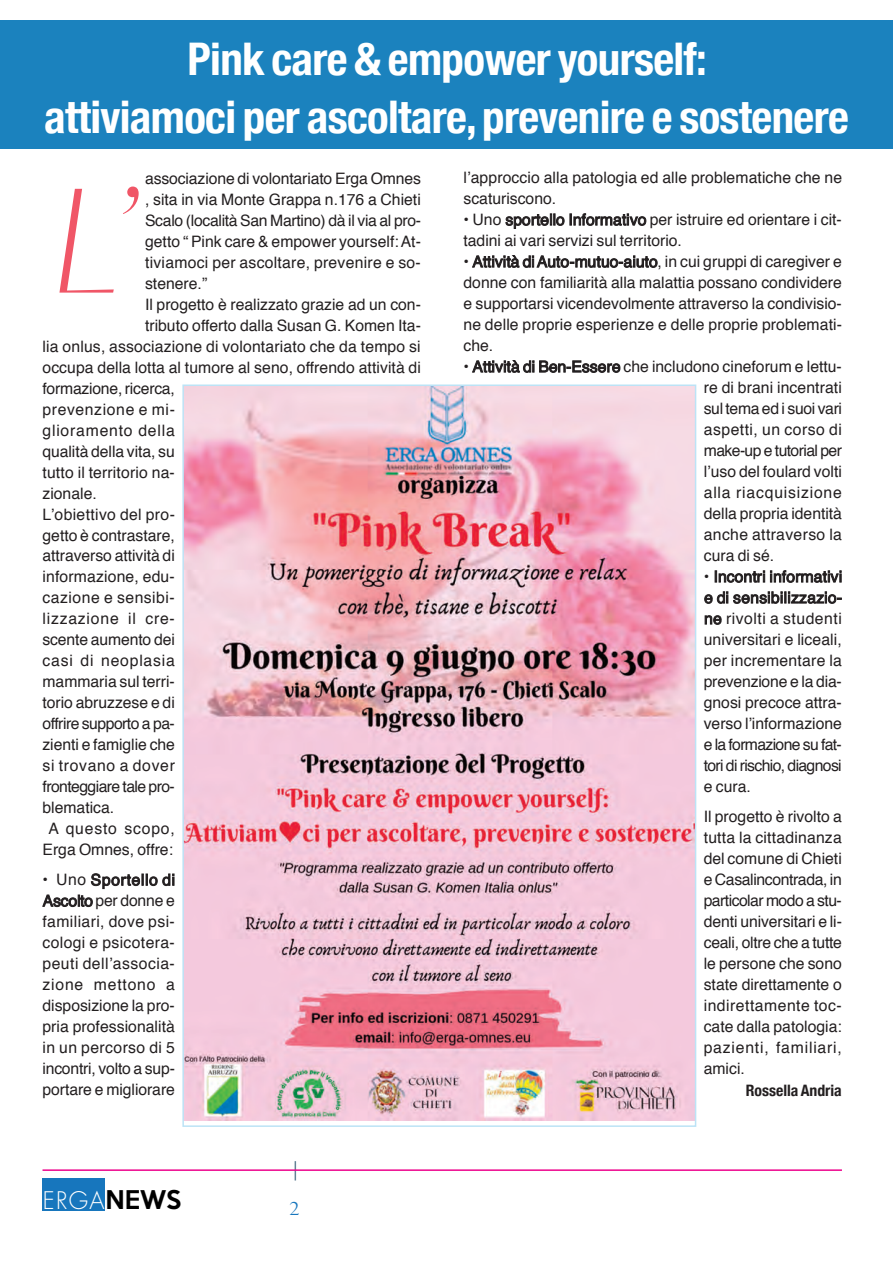
<style>
.page{position:relative;width:893px;height:1263px;background:#fff}
.page>*{position:absolute;margin:0;border:0;box-sizing:border-box;transform-origin:0 0}
.t1{font:italic 300 150px "F37 Bergman";color:#f05667}
.t2{font:700 condensed 45px/58.5px "Helvetica Neue";letter-spacing:-.015em;color:#fff;text-align:center}
.t3{font:300 23.55px "Futura Std";color:#fff}
.t4{font:300 18px "Perpetua Titling";color:#1776bd}
.t5{font:15.75px/21px "Helvetica";color:#231f20;text-align:justify}
.t6{font:15.75px "Helvetica";letter-spacing:.05em;color:#231f20}
.t7{font:15.75px "Helvetica";letter-spacing:-.02em;color:#231f20}
.t8{font:15.75px "Helvetica";letter-spacing:.04em;color:#231f20}
.t9{font:15.75px "Helvetica";letter-spacing:-.035em;color:#231f20}
.t10{font:15.75px "Helvetica";letter-spacing:-.03em;color:#231f20}
.t11{font:15.75px "Helvetica";letter-spacing:.02em;color:#231f20}
.t12{font:15.75px "Helvetica";letter-spacing:.03em;color:#231f20}
.t13{font:700 condensed 15.75px "Helvetica Neue";color:#231f20}
.s1{font-family:"Keep Calm";font-weight:500;color:#000}
</style>
<div class="page">
<svg style="left:295px;top:1161px;width:1px;height:19px"></svg>
<div style="left:43px;top:1178px;width:62px;height:32px;background:#1776bd"></div>
<hr style="left:43px;top:1169px;width:799px;height:2px;background:#ed028c">
<img style="left:185px;top:387px;width:508px;height:733px">
<img style="left:0;top:148px;width:893px;height:1px">
<div style="left:0;top:20px;width:893px;height:128px;background:#1b82be"></div>
<h2 class="t2" style="left:44px;top:29px;width:806px">Pink care &amp; empower yourself:<br>attiviamoci per ascoltare, prevenire e sostenere</h2>
<p class="t5" style="left:145px;top:169px;width:277px">associazione di volontariato Erga Omnes</p>
<p class="t5" style="left:145px;top:190px;width:277px">, sita in via Monte Grappa n.176 a Chieti</p>
<p class="t7" style="left:145px;top:213px;width:278px">Scalo (località San Martino) dà il via al pro-</p>
<p class="t5" style="left:145px;top:232px;width:277px">getto “ Pink care &amp; empower yourself: At-</p>
<p class="t5" style="left:145px;top:253px;width:277px">tiviamoci per ascoltare, prevenire e so-</p>
<p class="t5" style="left:145px;top:274px;width:64px">stenere.”</p>
<p class="t5" style="left:145px;top:295px;width:277px">Il progetto è realizzato grazie ad un con-</p>
<p class="t5" style="left:145px;top:316px;width:277px">tributo offerto dalla Susan G. Komen Ita-</p>
<p class="t5" style="left:43px;top:337px;width:380px">lia onlus, associazione di volontariato che da tempo si</p>
<p class="t5" style="left:43px;top:358px;width:380px">occupa della lotta al tumore al seno, offrendo attività di</p>
<p class="t5" style="left:43px;top:379px;width:134px">formazione, ricerca,</p>
<p class="t8" style="left:43px;top:402px;width:134px">prevenzione e mi-</p>
<p class="t6" style="left:43px;top:423px;width:134px">glioramento della</p>
<p class="t5" style="left:43px;top:442px;width:134px">qualità della vita, su</p>
<p class="t5" style="left:43px;top:463px;width:134px">tutto il territorio na-</p>
<p class="t5" style="left:43px;top:484px;width:56px">zionale.</p>
<p class="t11" style="left:43px;top:507px;width:134px">L’obiettivo del pro-</p>
<p class="t5" style="left:43px;top:526px;width:134px">getto è contrastare,</p>
<p class="t5" style="left:43px;top:547px;width:134px">attraverso attività di</p>
<p class="t5" style="left:43px;top:568px;width:134px">informazione, edu-</p>
<p class="t12" style="left:43px;top:591px;width:134px">cazione e sensibi-</p>
<p class="t6" style="left:43px;top:612px;width:134px">lizzazione il cre-</p>
<p class="t5" style="left:43px;top:631px;width:134px">scente aumento dei</p>
<p class="t6" style="left:43px;top:654px;width:134px">casi di neoplasia</p>
<p class="t5" style="left:43px;top:673px;width:134px">mammaria sul terri-</p>
<p class="t5" style="left:43px;top:694px;width:134px">torio abruzzese e di</p>
<p class="t10" style="left:43px;top:717px;width:134px">offrire supporto a pa-</p>
<p class="t5" style="left:43px;top:736px;width:134px">zienti e famiglie che</p>
<p class="t8" style="left:43px;top:759px;width:134px">si trovano a dover</p>
<p class="t9" style="left:43px;top:780px;width:134px">fronteggiare tale pro-</p>
<p class="t5" style="left:43px;top:799px;width:73px">blematica.</p>
<p class="t6" style="left:48px;top:822px;width:128px">A questo scopo,</p>
<p class="t5" style="left:43px;top:841px;width:132px">Erga Omnes, offre:</p>
<p class="t5" style="left:43px;top:870px;width:134px">• Uno Sportello di Ascolto per donne e familiari, dove psi&shy;cologi e psicotera&shy;peuti dell’associa&shy;zione mettono a disposizione la pro&shy;pria professionalità in un percorso di 5 incontri, volto a sup&shy;portare e migliorare</p>
<h1 class="t1" style="left:44px;top:180px;width:91px">L’</h1>
<h3 class="t3" style="left:43px;top:1189px;width:140px">ERGA<span class="s1">NEWS</span></h3>
<p class="t4" style="left:289px;top:1202px;width:12px">2</p>
<p class="t5" style="left:463px;top:169px;width:380px">l’approccio alla patologia ed alle problematiche che ne scaturiscono.</p>
<p class="t5" style="left:463px;top:211px;width:380px">• Uno sportello Informativo per istruire ed orientare i cit&shy;tadini ai vari servizi sul territorio.</p>
<p class="t5" style="left:463px;top:252px;width:380px">• Attività di Auto-mutuo-aiuto, in cui gruppi di caregiver e donne con familiarità alla malattia possano condividere e supportarsi vicendevolmente attraverso la condivisio&shy;ne delle proprie esperienze e delle proprie problemati&shy;che.</p>
<p class="t5" style="left:704px;top:357px;width:140px;text-indent:-240px">• Attività di Ben-Essere che includono cineforum e lettu&shy;re di brani incentrati sul tema ed i suoi vari aspetti, un corso di make-up e tutorial per l’uso del foulard volti alla riacquisizione della propria identità anche attraverso la cura di sé.</p>
<p class="t5" style="left:704px;top:567px;width:140px">• Incontri informativi e di sensibilizzazio&shy;ne rivolti a studenti universitari e liceali, per incrementare la prevenzione e la dia&shy;gnosi precoce attra&shy;verso l’informazione e la formazione su fat&shy;tori di rischio, diagnosi e cura.</p>
<p class="t5" style="left:704px;top:807px;width:140px">Il progetto è rivolto a tutta la cittadinanza del comune di Chieti e Casalincontrada, in particolar modo a stu&shy;denti universitari e li&shy;ceali, oltre che a tutte le persone che sono state direttamente o indirettamente toc&shy;cate dalla patologia: pazienti, familiari, amici.</p>
<p class="t13" style="left:746px;top:1081px;width:98px">Rossella Andria</p>
</div>
